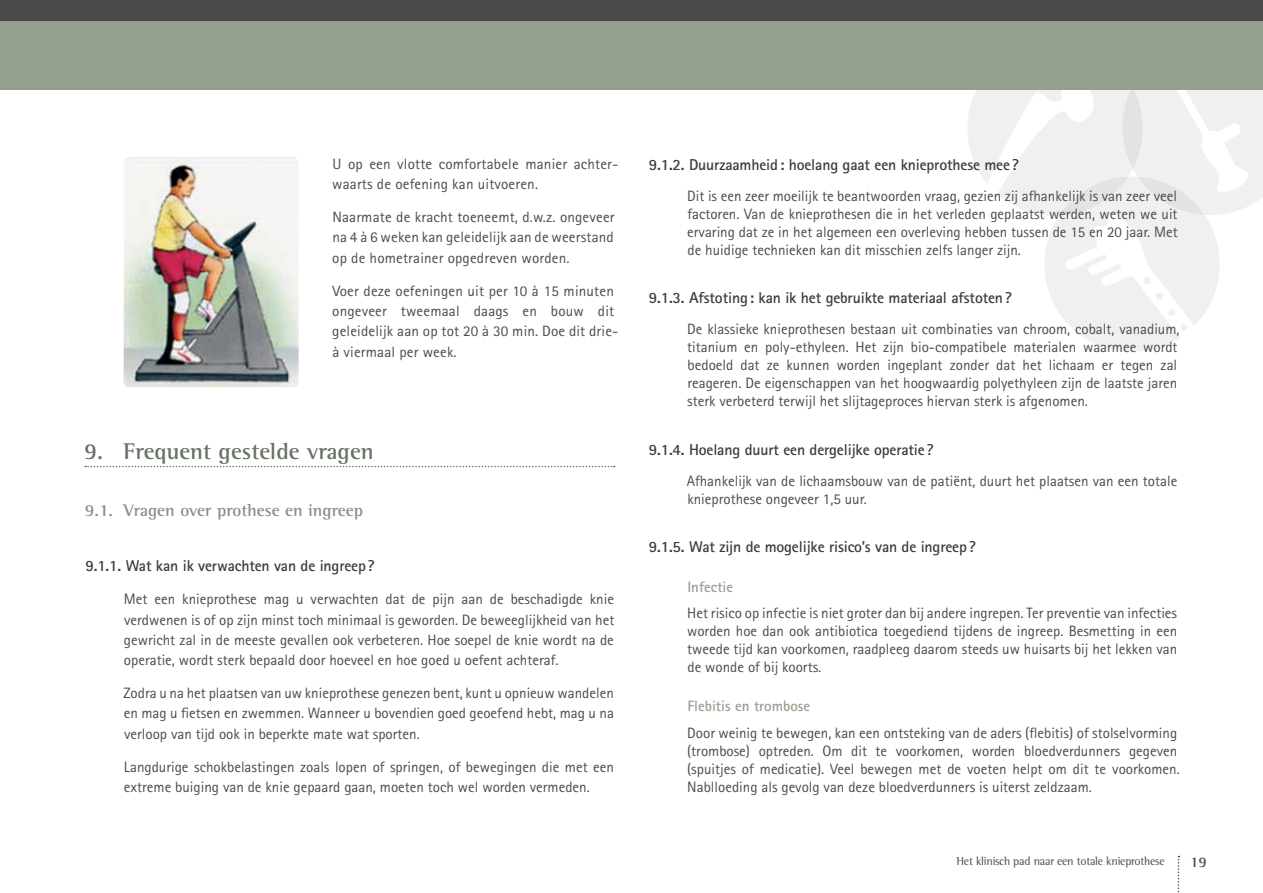
<style>
.page{position:relative;width:1263px;height:893px;background:#fff}
.page>*{position:absolute;margin:0;border:0;box-sizing:border-box;transform-origin:0 0}
.t1{font:700 23.25px "Rotis Semi Serif";color:#677165}
.t2{font:700 17.25px "Rotis Semi Serif";color:#859181}
.t3{font:700 15.75px "Rotis Sans Serif";letter-spacing:-.01em;color:#3c3c3b}
.t4{font:15px/18px "Rotis Sans Serif";color:#4a4a49}
.t5{font:700 15px "Rotis Sans Serif";color:#95a092}
.t6{font:700 15px "Rotis Semi Serif";color:#4a4a49}
.t7{font:12px "Rotis Semi Serif";letter-spacing:-.02em;color:#4a4a49}
</style>
<div class="page">
<svg style="left:967px;top:89px;width:296px;height:263px"></svg>
<div style="left:1156px;top:293px;width:7px;height:7px;background:#f0f0f0;border-radius:50%"></div>
<div style="left:1168px;top:309px;width:7px;height:7px;background:#f0f0f0;border-radius:50%"></div>
<div style="left:1143px;top:277px;width:8px;height:7px;background:#f0f0f0;border-radius:50%"></div>
<div style="left:0;top:0;width:1263px;height:21px;background:#4a4a49"></div>
<div style="left:0;top:21px;width:1263px;height:68px;background:#93a08f"></div>
<svg style="left:1178px;top:856px;width:1px;height:37px"></svg>
<svg style="left:85px;top:466px;width:530px;height:1px"></svg>
<img style="left:124px;top:157px;width:175px;height:230px">
<p class="t4" style="left:332px;top:153px;width:288px;line-height:20.2px">U op een vlotte comfortabele manier achter&shy;waarts de oefening kan uitvoeren.</p>
<p class="t4" style="left:332px;top:207px;width:284px;line-height:20.2px;text-align:justify">Naarmate de kracht toeneemt, d.w.z. ongeveer na 4 à 6 weken kan geleidelijk aan de weerstand op de hometrainer opgedreven worden.</p>
<p class="t4" style="left:332px;top:280px;width:288px;line-height:20.2px">Voer deze oefeningen uit per 10 à 15 minuten ongeveer tweemaal daags en bouw dit geleidelijk aan op tot 20 à 30 min. Doe dit drie&shy;à viermaal per week.</p>
<h1 class="t1" style="left:84px;top:437px;width:291px">9. Frequent gestelde vragen</h1>
<p class="t2" style="left:85px;top:500px;width:280px">9.1. Vragen over prothese en ingreep</p>
<p class="t3" style="left:85px;top:556px;width:291px">9.1.1. Wat kan ik verwachten van de ingreep?</p>
<p class="t4" style="left:124px;top:589px;width:492px;line-height:20.2px;text-align:justify">Met een knieprothese mag u verwachten dat de pijn aan de beschadigde knie verdwenen is of op zijn minst toch minimaal is geworden. De beweeglijkheid van het gewricht zal in de meeste gevallen ook verbeteren. Hoe soepel de knie wordt na de operatie, wordt sterk bepaald door hoeveel en hoe goed u oefent achteraf.</p>
<p class="t4" style="left:123px;top:683px;width:492px;line-height:20.2px;text-align:justify">Zodra u na het plaatsen van uw knieprothese genezen bent, kunt u opnieuw wandelen en mag u fietsen en zwemmen. Wanneer u bovendien goed geoefend hebt, mag u na verloop van tijd ook in beperkte mate wat sporten.</p>
<p class="t4" style="left:124px;top:756px;width:492px;line-height:20.2px">Langdurige schokbelastingen zoals lopen of springen, of bewegingen die met een extreme buiging van de knie gepaard gaan, moeten toch wel worden vermeden.</p>
<p class="t3" style="left:649px;top:154px;width:371px">9.1.2. Duurzaamheid: hoelang gaat een knieprothese mee?</p>
<p class="t4" style="left:687px;top:186px;width:492px;text-align:justify">Dit is een zeer moeilijk te beantwoorden vraag, gezien zij afhankelijk is van zeer veel factoren. Van de knieprothesen die in het verleden geplaatst werden, weten we uit ervaring dat ze in het algemeen een overleving hebben tussen de 15 en 20 jaar. Met de huidige technieken kan dit misschien zelfs langer zijn.</p>
<p class="t3" style="left:649px;top:288px;width:364px">9.1.3. Afstoting: kan ik het gebruikte materiaal afstoten?</p>
<p class="t4" style="left:687px;top:320px;width:494px">De klassieke knieprothesen bestaan uit combinaties van chroom, cobalt, vanadium, titanium en poly-ethyleen. Het zijn bio-compatibele materialen waarmee wordt bedoeld dat ze kunnen worden ingeplant zonder dat het lichaam er tegen zal reageren. De eigenschappen van het hoogwaardig polyethyleen zijn de laatste jaren sterk verbeterd terwijl het slijtageproces hiervan sterk is afgenomen.</p>
<p class="t3" style="left:649px;top:439px;width:286px">9.1.4. Hoelang duurt een dergelijke operatie?</p>
<p class="t4" style="left:687px;top:471px;width:492px">Afhankelijk van de lichaamsbouw van de patiënt, duurt het plaatsen van een totale knieprothese ongeveer 1,5 uur.</p>
<p class="t3" style="left:649px;top:537px;width:328px">9.1.5. Wat zijn de mogelijke risico’s van de ingreep?</p>
<p class="t5" style="left:687px;top:577px;width:47px">Infectie</p>
<p class="t4" style="left:687px;top:604px;width:492px;text-align:justify">Het risico op infectie is niet groter dan bij andere ingrepen. Ter preventie van infecties worden hoe dan ook antibiotica toegediend tijdens de ingreep. Besmetting in een tweede tijd kan voorkomen, raadpleeg daarom steeds uw huisarts bij het lekken van de wonde of bij koorts.</p>
<p class="t5" style="left:687px;top:697px;width:124px">Flebitis en trombose</p>
<p class="t4" style="left:687px;top:724px;width:494px">Door weinig te bewegen, kan een ontsteking van de aders (flebitis) of stolselvorming (trombose) optreden. Om dit te voorkomen, worden bloedverdunners gegeven (spuitjes of medicatie). Veel bewegen met de voeten helpt om dit te voorkomen.<br>Nablloeding als gevolg van deze bloedverdunners is uiterst zeldzaam.</p>
<p class="t7" style="left:956px;top:854px;width:210px">Het klinisch pad naar een totale knieprothese</p>
<p class="t6" style="left:1190px;top:853px;width:18px">19</p>
</div>
